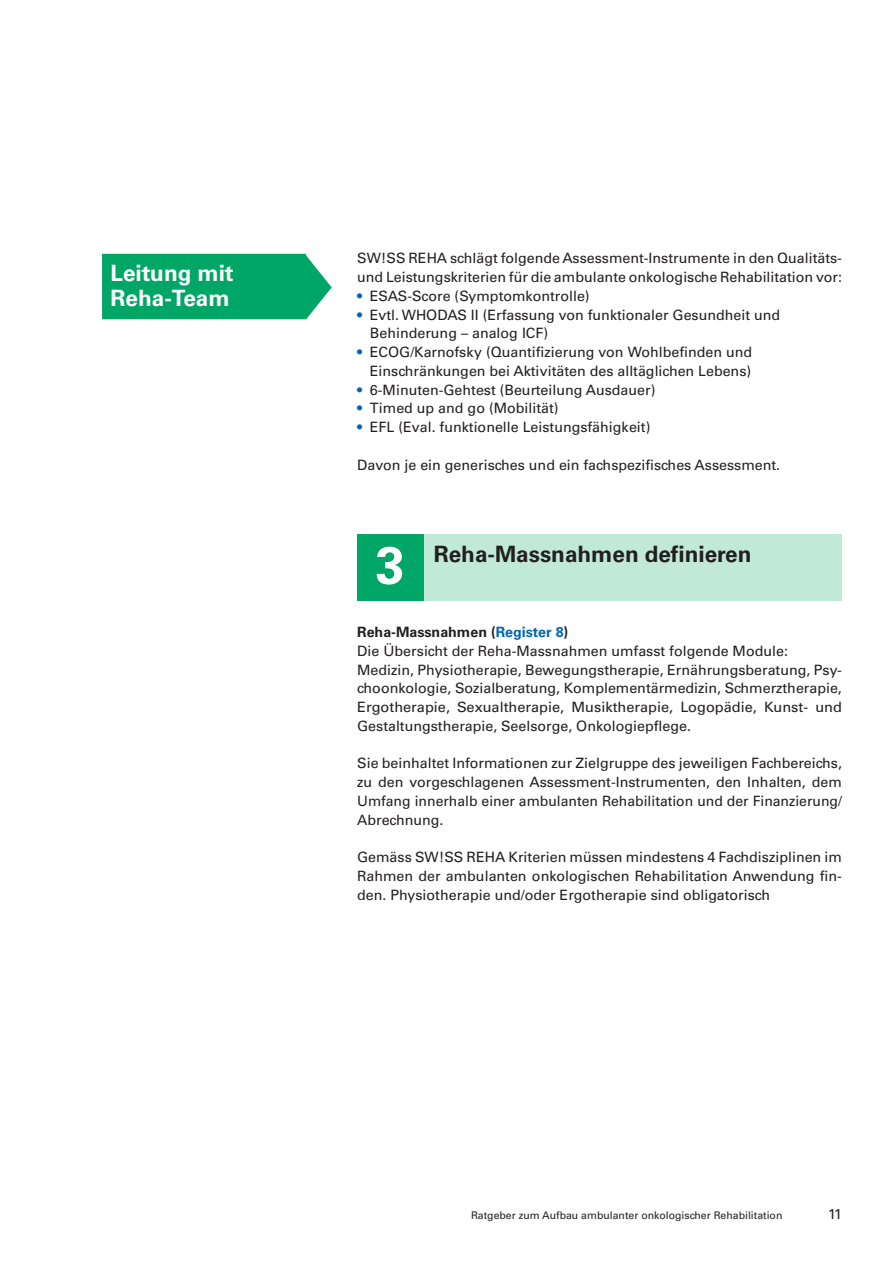
<style>
.page{position:relative;width:893px;height:1263px;background:#fff}
.page>*{position:absolute;margin:0;border:0;box-sizing:border-box;transform-origin:0 0}
.t1{font:700 52.5px "Univers LT Std";color:#fff}
.t2{font:700 22.5px "Univers LT Std";color:#231f20}
.t3{font:700 22.5px/25.5px "Univers LT Std";color:#fff}
.t4{font:14.25px/18.8px "Univers LT Std";color:#231f20}
.t5{font:10.5px "Univers LT Std";color:#231f20}
.s1{color:#0166b3}
.s2{font-weight:700}
.s3{font-weight:700;color:#0166b3}
</style>
<div class="page">
<div style="left:102px;top:254px;width:230px;height:65px;background:#00a665"></div>
<div style="left:357px;top:534px;width:485px;height:67px;background:#c0e9d8"></div>
<div style="left:357px;top:534px;width:66px;height:67px;background:#00a665"></div>
<h2 class="t3" style="left:111px;top:260px;width:125px">Leitung mit<br>Reha-Team</h2>
<p class="t4" style="left:357px;top:249px;width:486px">SW!SS REHA schlägt folgende Assessment-Instrumente in den Qualitäts&shy;und Leistungskriterien für die ambulante onkologische Rehabilitation vor:</p>
<p class="t4" style="left:357px;top:286px;width:234px"><span class="s1">•</span> ESAS-Score (Symptomkontrolle)</p>
<p class="t4" style="left:370px;top:305px;width:412px;text-indent:-13px"><span class="s1">•</span> Evtl. WHODAS II (Erfassung von funktionaler Gesundheit und<br>Behinderung – analog ICF)</p>
<p class="t4" style="left:357px;top:343px;width:396px;text-align:right"><span class="s1">•</span> ECOG/Karnofsky (Quantifizierung von Wohlbefinden und<br>Einschränkungen bei Aktivitäten des alltäglichen Lebens)</p>
<p class="t4" style="left:357px;top:380px;width:300px"><span class="s1">•</span> 6-Minuten-Gehtest (Beurteilung Ausdauer)</p>
<p class="t4" style="left:357px;top:399px;width:203px"><span class="s1">•</span> Timed up and go (Mobilität)</p>
<p class="t4" style="left:357px;top:418px;width:295px"><span class="s1">•</span> EFL (Eval. funktionelle Leistungsfähigkeit)</p>
<p class="t4" style="left:357px;top:455px;width:424px">Davon je ein generisches und ein fachspezifisches Assessment.</p>
<h1 class="t1" style="left:376px;top:534px;width:31px">3</h1>
<h2 class="t2" style="left:434px;top:541px;width:319px">Reha-Massnahmen definieren</h2>
<p class="t4" style="left:357px;top:623px;width:486px"><span class="s2">Reha-Massnahmen (</span><span class="s3">Register 8</span><span class="s2">)<br></span>Die Übersicht der Reha-Massnahmen umfasst folgende Module:<br>Medizin, Physiotherapie, Bewegungstherapie, Ernährungsberatung, Psy&shy;choonkologie, Sozialberatung, Komplementärmedizin, Schmerztherapie, Ergotherapie, Sexualtherapie, Musiktherapie, Logopädie, Kunst- und Gestaltungstherapie, Seelsorge, Onkologiepflege.</p>
<p class="t4" style="left:357px;top:754px;width:486px;text-align:justify">Sie beinhaltet Informationen zur Zielgruppe des jeweiligen Fachbereichs, zu den vorgeschlagenen Assessment-Instrumenten, den Inhalten, dem Umfang innerhalb einer ambulanten Rehabilitation und der Finanzierung/ Abrechnung.</p>
<p class="t4" style="left:357px;top:848px;width:486px;text-align:justify">Gemäss SW!SS REHA Kriterien müssen mindestens 4 Fachdisziplinen im Rahmen der ambulanten onkologischen Rehabilitation Anwendung fin&shy;den. Physiotherapie und/oder Ergotherapie sind obligatorisch</p>
<p class="t5" style="left:471px;top:1209px;width:313px">Ratgeber zum Aufbau ambulanter onkologischer Rehabilitation</p>
<p class="t4" style="left:828px;top:1205px;width:15px">11</p>
</div>
